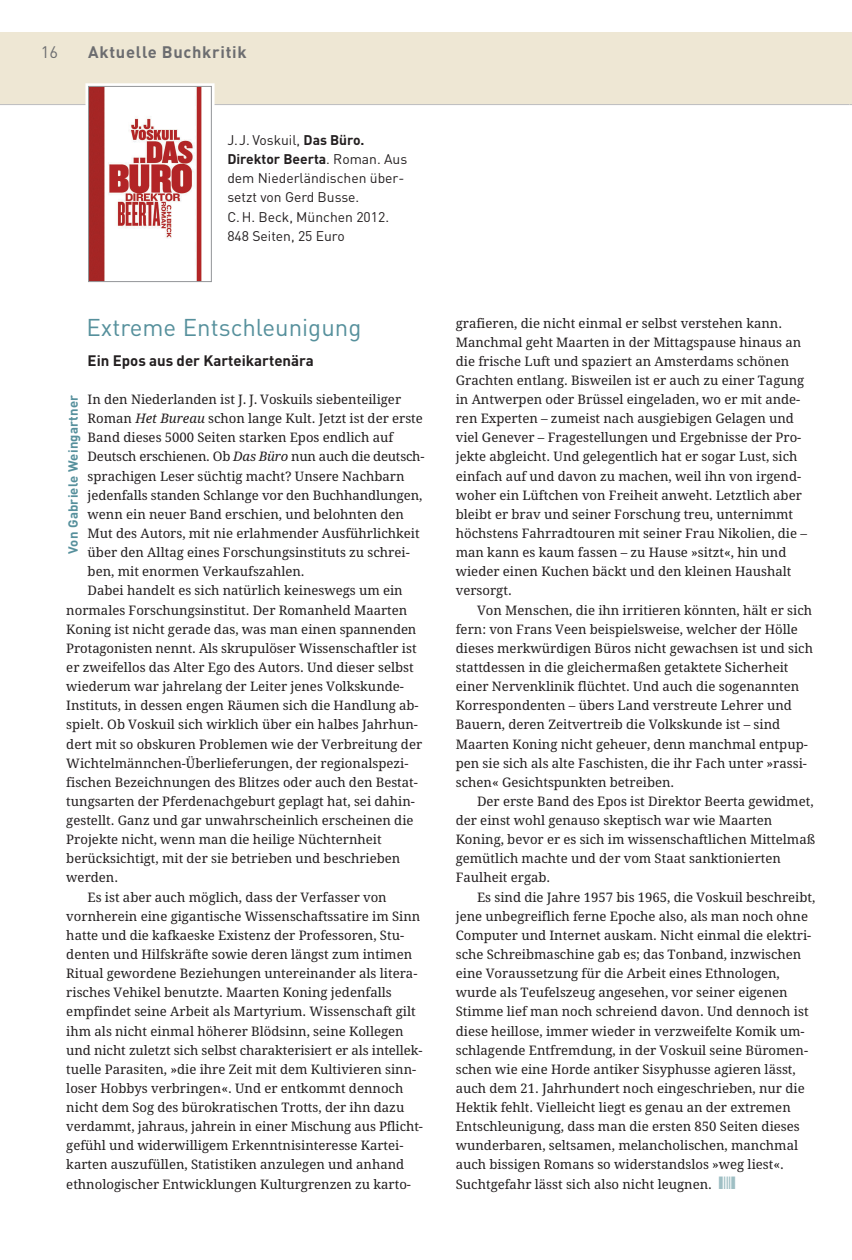
<style>
.page{position:relative;width:852px;height:1260px;background:#fff}
.page>*{position:absolute;margin:0;border:0;box-sizing:border-box;transform-origin:0 0}
.t1{font:24px "DIN";color:#56909c}
.t2{font:700 16.5px "DIN";letter-spacing:.045em;color:#6c6d70}
.t3{font:16.5px "DINOT";color:#6c6d70}
.t4{font:700 15px "DINOT";color:#231f20}
.t5{font:13.8px/19px "DINOT";color:#231f20}
.t6{font:13.2px/19px "Droid Serif";color:#231f20}
.t7{font:700 13.2px "DINOT";letter-spacing:.015em;color:#56909c}
.s1{font-weight:700}
.s2{font-style:italic}
.s3{color:#9fbfc4}
</style>
<div class="page">
<svg style="left:0;top:32px;width:851px;height:251px"></svg>
<p class="t3" style="left:41px;top:46px;width:19px">16</p>
<p class="t2" style="left:88px;top:46px;width:160px">Aktuelle Buchkritik</p>
<p class="t5" style="left:227px;top:132px;width:181px">J.J. Voskuil, <span class="s1">Das Büro.<br>Direktor Beerta</span>. Roman. Aus dem Niederländischen über&shy;setzt von Gerd Busse.<br>C. H. Beck, München 2012.<br>848 Seiten, 25 Euro</p>
<h1 class="t1" style="left:86px;top:318px;width:276px">Extreme Entschleunigung</h1>
<p class="t4" style="left:88px;top:355px;width:228px">Ein Epos aus der Karteikartenära</p>
<p class="t6" style="left:88px;top:390px;width:315px">In den Niederlanden ist J. J. Voskuils siebenteiliger</p>
<p class="t6" style="left:88px;top:409px;width:336px">Roman <span class="s2">Het Bureau</span> schon lange Kult. Jetzt ist der erste</p>
<p class="t6" style="left:88px;top:428px;width:307px">Band dieses 5000 Seiten starken Epos endlich auf</p>
<p class="t6" style="left:88px;top:447px;width:338px">Deutsch erschienen. Ob <span class="s2">Das Büro</span> nun auch die deutsch-</p>
<p class="t6" style="left:88px;top:466px;width:318px">sprachigen Leser süchtig macht? Unsere Nachbarn</p>
<p class="t6" style="left:88px;top:485px;width:336px">jedenfalls standen Schlange vor den Buchhandlungen,</p>
<p class="t6" style="left:88px;top:505px;width:318px">wenn ein neuer Band erschien, und belohnten den</p>
<p class="t6" style="left:88px;top:524px;width:333px">Mut des Autors, mit nie erlahmender Ausführlichkeit</p>
<p class="t6" style="left:88px;top:543px;width:323px">über den Alltag eines Forschungsinstituts zu schrei-</p>
<p class="t6" style="left:88px;top:562px;width:218px">ben, mit enormen Verkaufszahlen.</p>
<p class="t6" style="left:88px;top:581px;width:316px">Dabei handelt es sich natürlich keineswegs um ein</p>
<p class="t6" style="left:66px;top:600px;width:342px">normales Forschungsinstitut. Der Romanheld Maarten</p>
<p class="t6" style="left:66px;top:619px;width:351px">Koning ist nicht gerade das, was man einen spannenden</p>
<p class="t6" style="left:66px;top:638px;width:352px">Protagonisten nennt. Als skrupulöser Wissenschaftler ist</p>
<p class="t6" style="left:66px;top:658px;width:349px">er zweifellos das Alter Ego des Autors. Und dieser selbst</p>
<p class="t6" style="left:66px;top:677px;width:339px">wiederum war jahrelang der Leiter jenes Volkskunde-</p>
<p class="t6" style="left:66px;top:696px;width:354px">Instituts, in dessen engen Räumen sich die Handlung ab-</p>
<p class="t6" style="left:66px;top:715px;width:353px">spielt. Ob Voskuil sich wirklich über ein halbes Jahrhun-</p>
<p class="t6" style="left:66px;top:734px;width:357px">dert mit so obskuren Problemen wie der Verbreitung der</p>
<p class="t6" style="left:66px;top:753px;width:343px">Wichtelmännchen-Überlieferungen, der regionalspezi-</p>
<p class="t6" style="left:66px;top:772px;width:353px">fischen Bezeichnungen des Blitzes oder auch den Bestat-</p>
<p class="t6" style="left:66px;top:791px;width:350px">tungsarten der Pferdenachgeburt geplagt hat, sei dahin-</p>
<p class="t6" style="left:66px;top:811px;width:348px">gestellt. Ganz und gar unwahrscheinlich erscheinen die</p>
<p class="t6" style="left:66px;top:830px;width:317px">Projekte nicht, wenn man die heilige Nüchternheit</p>
<p class="t6" style="left:66px;top:849px;width:335px">berücksichtigt, mit der sie betrieben und beschrieben</p>
<p class="t6" style="left:66px;top:868px;width:53px">werden.</p>
<p class="t6" style="left:88px;top:887px;width:300px">Es ist aber auch möglich, dass der Verfasser von</p>
<p class="t6" style="left:66px;top:906px;width:355px">vornherein eine gigantische Wissenschaftssatire im Sinn</p>
<p class="t6" style="left:66px;top:925px;width:339px">hatte und die kafkaeske Existenz der Professoren, Stu-</p>
<p class="t6" style="left:66px;top:944px;width:347px">denten und Hilfskräfte sowie deren längst zum intimen</p>
<p class="t6" style="left:66px;top:964px;width:352px">Ritual gewordene Beziehungen untereinander als litera-</p>
<p class="t6" style="left:66px;top:983px;width:327px">risches Vehikel benutzte. Maarten Koning jedenfalls</p>
<p class="t6" style="left:66px;top:1002px;width:351px">empfindet seine Arbeit als Martyrium. Wissenschaft gilt</p>
<p class="t6" style="left:66px;top:1021px;width:338px">ihm als nicht einmal höherer Blödsinn, seine Kollegen</p>
<p class="t6" style="left:66px;top:1040px;width:357px">und nicht zuletzt sich selbst charakterisiert er als intellek-</p>
<p class="t6" style="left:66px;top:1059px;width:351px">tuelle Parasiten, »die ihre Zeit mit dem Kultivieren sinn-</p>
<p class="t6" style="left:66px;top:1078px;width:338px">loser Hobbys verbringen«. Und er entkommt dennoch</p>
<p class="t6" style="left:66px;top:1097px;width:339px">nicht dem Sog des bürokratischen Trotts, der ihn dazu</p>
<p class="t6" style="left:66px;top:1117px;width:358px">verdammt, jahraus, jahrein in einer Mischung aus Pflicht-</p>
<p class="t6" style="left:66px;top:1136px;width:338px">gefühl und widerwilligem Erkenntnisinteresse Kartei-</p>
<p class="t6" style="left:66px;top:1155px;width:339px">karten auszufüllen, Statistiken anzulegen und anhand</p>
<p class="t6" style="left:66px;top:1174px;width:346px">ethnologischer Entwicklungen Kulturgrenzen zu karto-</p>
<p class="t7" style="left:68px;top:554px;width:160px;rotate:-90deg">Von Gabriele Weingartner</p>
<p class="t6" style="left:455px;top:313px;width:352px">grafieren, die nicht einmal er selbst verstehen kann.<br>Manchmal geht Maarten in der Mittagspause hinaus an die frische Luft und spaziert an Amsterdams schönen Grachten entlang. Bisweilen ist er auch zu einer Tagung in Antwerpen oder Brüssel eingeladen, wo er mit ande&shy;ren Experten – zumeist nach ausgiebigen Gelagen und viel Genever – Fragestellungen und Ergebnisse der Pro&shy;jekte abgleicht. Und gelegentlich hat er sogar Lust, sich einfach auf und davon zu machen, weil ihn von irgend&shy;woher ein Lüftchen von Freiheit anweht. Letztlich aber bleibt er brav und seiner Forschung treu, unternimmt höchstens Fahrradtouren mit seiner Frau Nikolien, die – man kann es kaum fassen – zu Hause »sitzt«, hin und wieder einen Kuchen bäckt und den kleinen Haushalt versorgt.</p>
<p class="t6" style="left:455px;top:600px;width:358px;text-indent:21px">Von Menschen, die ihn irritieren könnten, hält er sich fern: von Frans Veen beispielsweise, welcher der Hölle dieses merkwürdigen Büros nicht gewachsen ist und sich stattdessen in die gleichermaßen getaktete Sicherheit einer Nervenklinik flüchtet. Und auch die sogenannten Korrespondenten – übers Land verstreute Lehrer und Bauern, deren Zeitvertreib die Volkskunde ist – sind Maarten Koning nicht geheuer, denn manchmal entpup&shy;pen sie sich als alte Faschisten, die ihr Fach unter »rassi&shy;schen« Gesichtspunkten betreiben.</p>
<p class="t6" style="left:455px;top:791px;width:361px;text-indent:21px">Der erste Band des Epos ist Direktor Beerta gewidmet, der einst wohl genauso skeptisch war wie Maarten Koning, bevor er es sich im wissenschaftlichen Mittelmaß gemütlich machte und der vom Staat sanktionierten Faulheit ergab.</p>
<p class="t6" style="left:455px;top:887px;width:361px;text-indent:21px">Es sind die Jahre 1957 bis 1965, die Voskuil beschreibt, jene unbegreiflich ferne Epoche also, als man noch ohne Computer und Internet auskam. Nicht einmal die elektri&shy;sche Schreibmaschine gab es; das Tonband, inzwischen eine Voraussetzung für die Arbeit eines Ethnologen, wurde als Teufelszeug angesehen, vor seiner eigenen Stimme lief man noch schreiend davon. Und dennoch ist diese heillose, immer wieder in verzweifelte Komik um&shy;schlagende Entfremdung, in der Voskuil seine Büromen&shy;schen wie eine Horde antiker Sisyphusse agieren lässt, auch dem 21. Jahrhundert noch eingeschrieben, nur die Hektik fehlt. Vielleicht liegt es genau an der extremen Entschleunigung, dass man die ersten 850 Seiten dieses wunderbaren, seltsamen, melancholischen, manchmal auch bissigen Romans so widerstandslos »weg liest«.<br>Suchtgefahr lässt sich also nicht leugnen. <span class="s3">❙❘❘❘❙</span></p>
</div>
